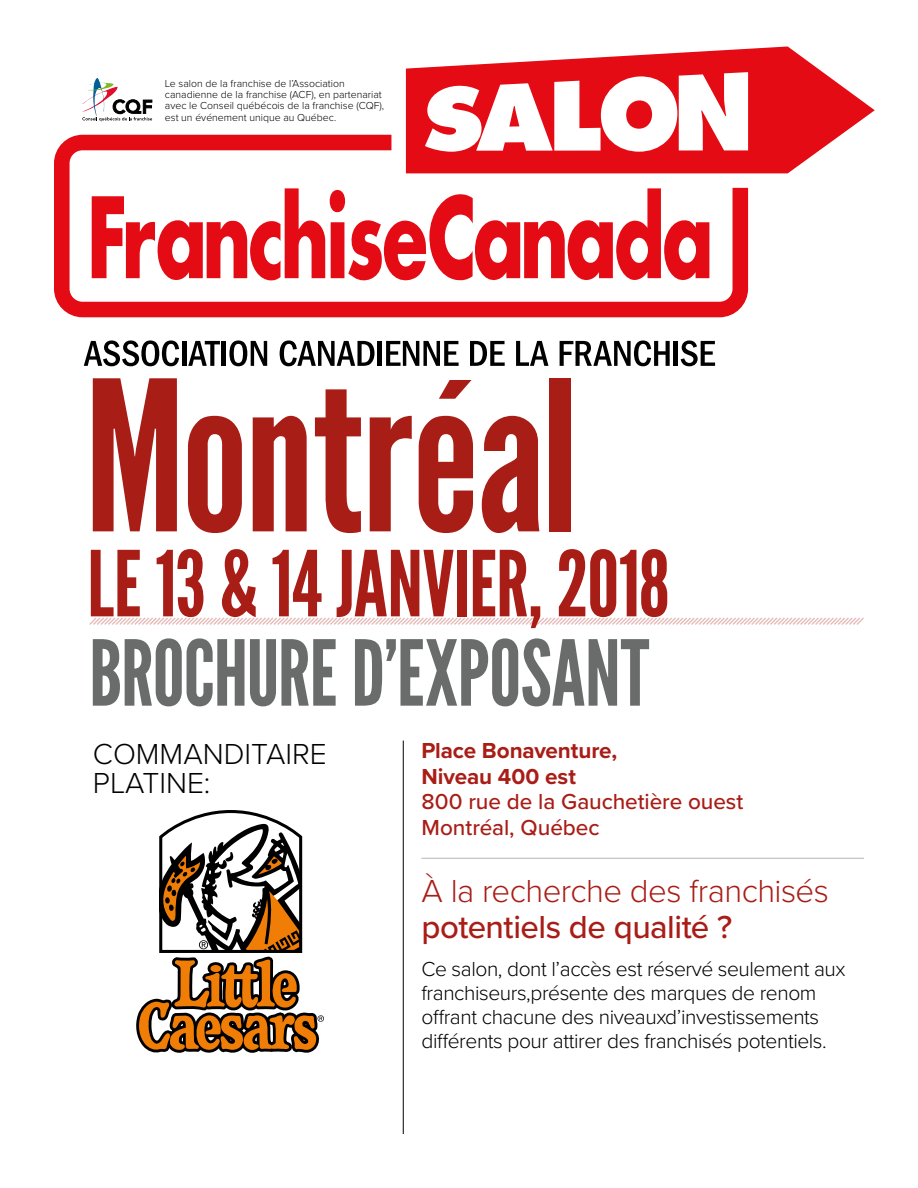
<style>
.page{position:relative;width:918px;height:1188px;background:#fff}
.page>*{position:absolute;margin:0;border:0;box-sizing:border-box;transform-origin:0 0}
.t1{font:208.2px "League Gothic";letter-spacing:-.01em;color:#a91d17}
.t2{font:90.45px "League Gothic";letter-spacing:-.01em;color:#a91d17}
.t3{font:90.45px "League Gothic";letter-spacing:-.01em;color:#6a6c6c}
.t4{font:300 33px "Proxima Nova";letter-spacing:-.02em;color:#a91d17}
.t5{font:500 33px "Proxima Nova";letter-spacing:-.015em;color:#a91d17}
.t6{font:300 30px/28.5px "Proxima Nova";color:#000}
.t7{font:500 22.5px/25.5px "Proxima Nova";color:#a91d17}
.t8{font:700 22.5px/25.5px "Proxima Nova";letter-spacing:-.005em;color:#a91d17}
.t9{font:300 21px/24px "Proxima Nova";letter-spacing:-.02em;color:#000}
.t10{font:300 10.5px/11.2px "Proxima Nova";color:#000}
</style>
<div class="page">
<svg style="left:54px;top:135px;width:694px;height:182px"></svg>
<svg style="left:92px;top:188px;width:617px;height:96px"></svg>
<svg style="left:84px;top:340px;width:95px;height:26px"></svg>
<hr style="left:182px;top:341px;width:4px;height:25px;background:#000">
<svg style="left:188px;top:341px;width:32px;height:25px"></svg>
<hr style="left:222px;top:341px;width:4px;height:25px;background:#000">
<svg style="left:229px;top:340px;width:38px;height:26px"></svg>
<svg style="left:280px;top:340px;width:95px;height:26px"></svg>
<hr style="left:378px;top:341px;width:4px;height:25px;background:#000">
<svg style="left:386px;top:341px;width:73px;height:25px"></svg>
<svg style="left:470px;top:341px;width:35px;height:25px"></svg>
<svg style="left:516px;top:341px;width:32px;height:25px"></svg>
<svg style="left:560px;top:340px;width:110px;height:26px"></svg>
<hr style="left:674px;top:341px;width:4px;height:25px;background:#000">
<svg style="left:681px;top:340px;width:34px;height:26px"></svg>
<svg style="left:406px;top:46px;width:469px;height:127px;fill:#e50b14"></svg>
<svg style="left:425px;top:72px;width:323px;height:80px"></svg>
<svg style="left:89px;top:617px;width:775px;height:8px"></svg>
<hr style="left:421px;top:858px;width:443px;height:1px;background:#000">
<hr style="left:403px;top:741px;width:1px;height:393px;background:#000">
<svg style="left:136px;top:810px;width:187px;height:243px"></svg>
<svg style="left:82px;top:78px;width:70px;height:43px"></svg>
<p class="t10" style="left:165px;top:77px;width:221px">Le salon de la franchise de l’Association canadienne de la franchise (ACF), en partenariat avec le Conseil québécois de la franchise (CQF), est un événement unique au Québec.</p>
<h1 class="t1" style="left:84px;top:333px;width:495px">Montréal</h1>
<h2 class="t2" style="left:87px;top:530px;width:584px">LE 13 &amp; 14 JANVIER, 2018</h2>
<h2 class="t3" style="left:89px;top:620px;width:562px">BROCHURE D’EXPOSANT</h2>
<h3 class="t6" style="left:93px;top:738px;width:235px">COMMANDITAIRE<br>PLATINE:</h3>
<p class="t8" style="left:421px;top:738px;width:197px">Place Bonaventure,<br>Niveau 400 est</p>
<p class="t7" style="left:421px;top:788px;width:324px">800 rue de la Gauchetière ouest<br>Montréal, Québec</p>
<h3 class="t4" style="left:421px;top:867px;width:409px">À la recherche des franchisés</h3>
<h3 class="t5" style="left:421px;top:903px;width:313px">potentiels de qualité ?</h3>
<p class="t9" style="left:421px;top:956px;width:426px">Ce salon, dont l’accès est réservé seulement aux franchiseurs,présente des marques de renom offrant chacune des niveauxd’investissements différents pour attirer des franchisés potentiels.</p>
</div>
